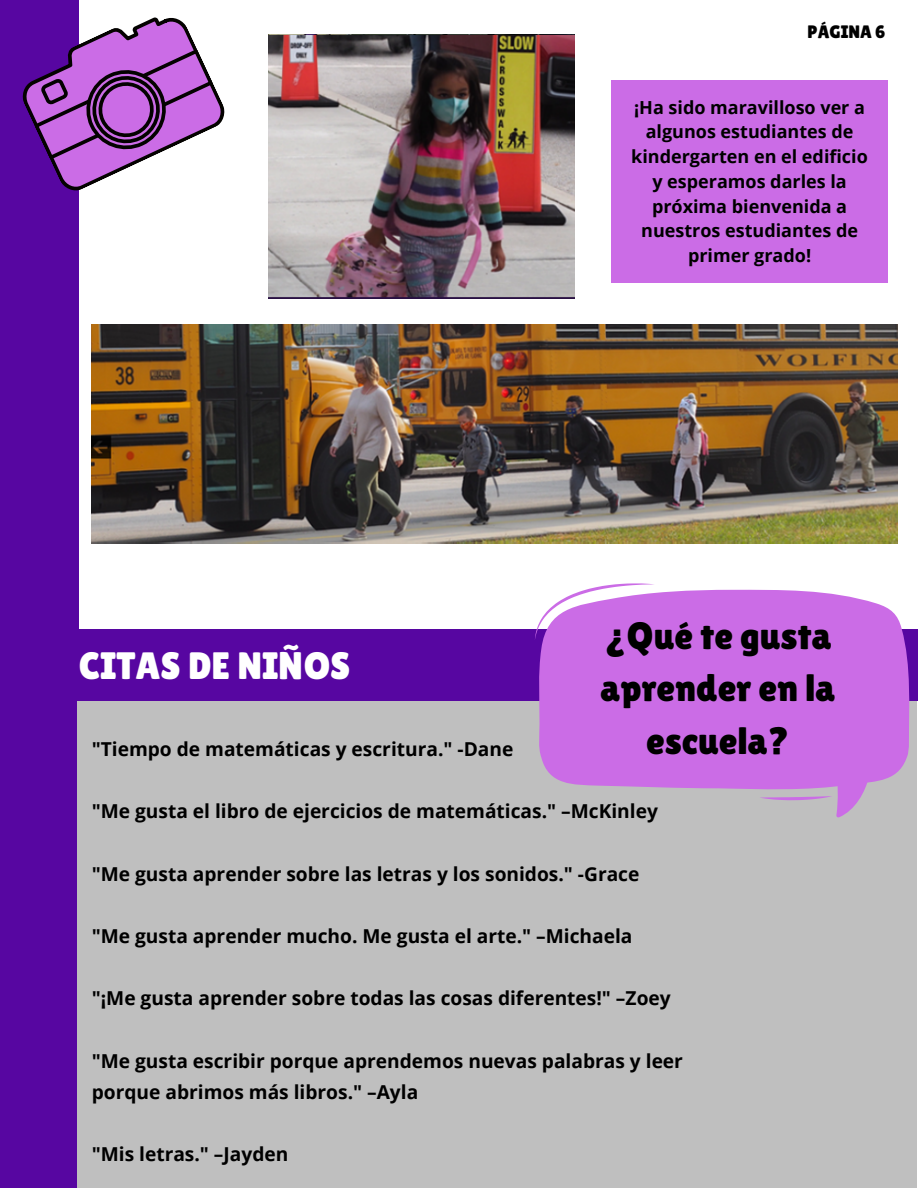
<style>
.page{position:relative;width:918px;height:1188px;background:#fff}
.page>*{position:absolute;margin:0;border:0;box-sizing:border-box;transform-origin:0 0}
.t1{font:38.1px/52.5px "Lilita One";color:#000}
.t2{font:38.1px "Lilita One";color:#fff}
.t3{font:700 19.2px/31.2px "Open Sans";color:#000}
.t4{font:700 18px/24.8px "Open Sans";color:#000;text-align:center}
.t5{font:18px "Lilita One";color:#000}
</style>
<div class="page">
<div style="left:0;top:0;width:78px;height:1188px;background:#5706a1"></div>
<div style="left:78px;top:643px;width:839px;height:545px;background:#bfbfbf"></div>
<div style="left:59px;top:629px;width:859px;height:72px;background:#5706a1"></div>
<svg style="left:22px;top:0;width:203px;height:196px"></svg>
<div style="left:539px;top:589px;width:370px;height:201px;background:#cb6ce6"></div>
<svg style="left:759px;top:765px;width:111px;height:52px"></svg>
<svg style="left:535px;top:583px;width:120px;height:57px"></svg>
<img style="left:92px;top:325px;width:805px;height:219px">
<img style="left:268px;top:35px;width:306px;height:264px">
<div style="left:611px;top:80px;width:277px;height:202px;background:#cb6ce6"></div>
<p class="t5" style="left:807px;top:21px;width:80px">PÁGINA 6</p>
<p class="t4" style="left:631px;top:94px;width:238px">¡Ha sido maravilloso ver a algunos estudiantes de kindergarten en el edificio y esperamos darles la próxima bienvenida a nuestros estudiantes de primer grado!</p>
<h1 class="t2" style="left:79px;top:644px;width:273px">CITAS DE NIÑOS</h1>
<p class="t3" style="left:92px;top:733px;width:423px">"Tiempo de matemáticas y escritura." -Dane</p>
<h1 class="t1" style="left:601px;top:609px;width:236px">¿Qué te gusta aprender en la</h1>
<h1 class="t1" style="left:646px;top:714px;width:145px">escuela?</h1>
<p class="t3" style="left:92px;top:795px;width:568px">"Me gusta el libro de ejercicios de matemáticas." –McKinley</p>
<p class="t3" style="left:92px;top:858px;width:549px">"Me gusta aprender sobre las letras y los sonidos." -Grace</p>
<p class="t3" style="left:92px;top:920px;width:542px">"Me gusta aprender mucho. Me gusta el arte." –Michaela</p>
<p class="t3" style="left:92px;top:982px;width:581px">"¡Me gusta aprender sobre todas las cosas diferentes!" –Zoey</p>
<p class="t3" style="left:92px;top:1045px;width:593px">"Me gusta escribir porque aprendemos nuevas palabras y leer porque abrimos más libros." –Ayla</p>
<p class="t3" style="left:92px;top:1138px;width:198px">"Mis letras." –Jayden</p>
</div>
